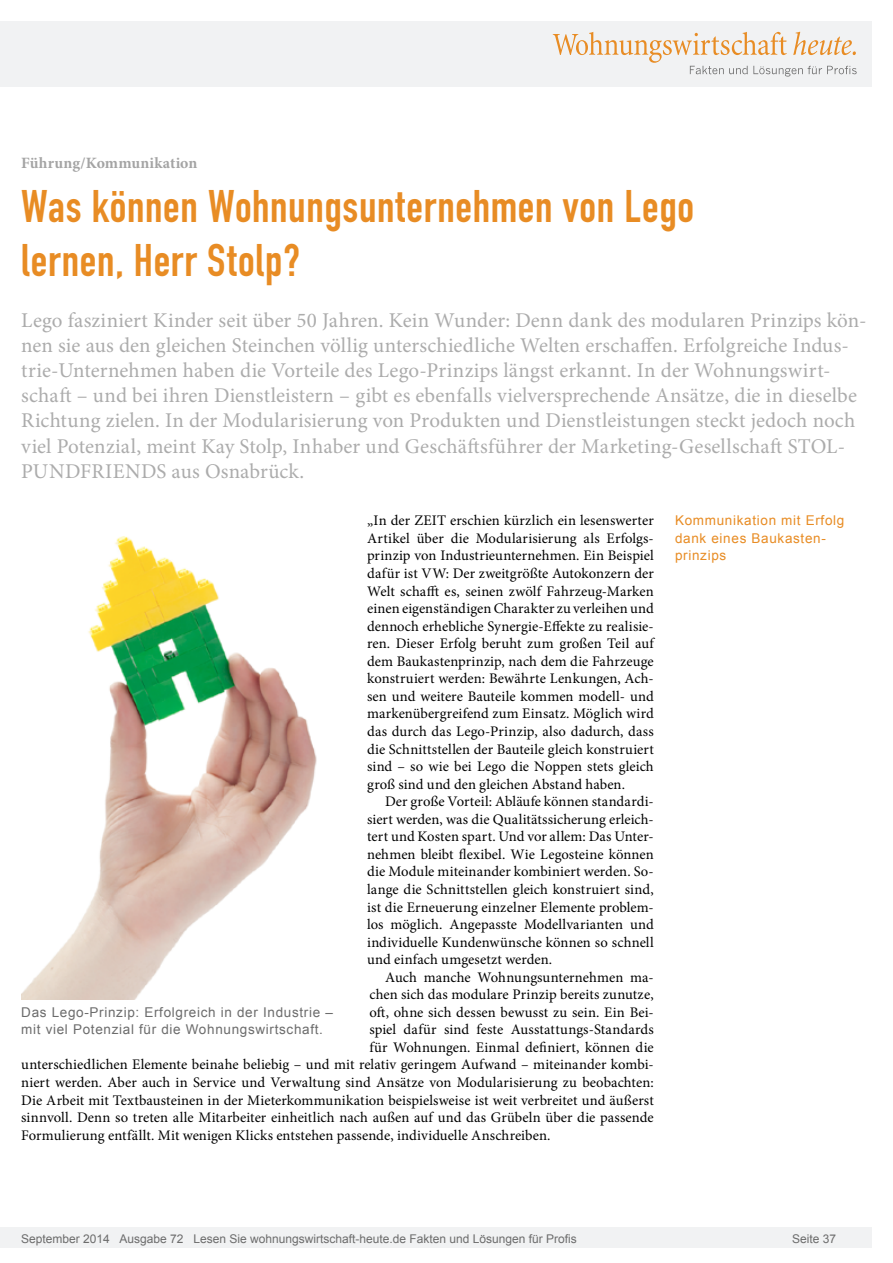
<style>
.page{position:relative;width:893px;height:1263px;background:#fff}
.page>*{position:absolute;margin:0;border:0;box-sizing:border-box;transform-origin:0 0}
.Überschrift_Groß{font:45px/54px "DIN Engschrift";letter-spacing:.015em;color:#e88c24}
.Anlesetext{font:21px/25.2px "Minion Pro";letter-spacing:.005em;color:#acacac}
.Kategorie{font:700 15.75px "Minion Pro";letter-spacing:.01em;color:#a4a4a4}
.Fliesstext{font:14.7px/17.5px "Minion Pro";letter-spacing:.005em;color:#000;text-align:justify}
.Fließtext_erste_Zeil{font:14.7px/17.5px "Minion Pro";letter-spacing:.005em;color:#000;text-align:justify}
.Bildunterschrift{font:13.5px/17.5px "Arial";letter-spacing:.05em;color:#6c6c6c}
.Info{font:13.5px/17.5px "Arial";letter-spacing:.05em;color:#e88c24}
.t1{font:12px "Arial";color:#6c6c6c}
</style>
<div class="page">
<div style="left:0;top:1227px;width:872px;height:20px;background:#f1f2f3"></div>
<div style="left:0;top:21px;width:872px;height:66px;background:#f1f2f3"></div>
<svg style="left:553px;top:32px;width:304px;height:45px"></svg>
<img style="left:21px;top:536px;width:296px;height:463px">
<p class="Kategorie" style="left:21px;top:152px;width:178px">Führung/Kommunikation</p>
<p class="Überschrift_Groß" style="left:21px;top:180px;width:674px">Was können Wohnungsunternehmen von Lego lernen, Herr Stolp?</p>
<p class="Anlesetext" style="left:21px;top:307px;width:847px">Lego fasziniert Kinder seit über 50 Jahren. Kein Wunder: Denn dank des modularen Prinzips kön&shy;nen sie aus den gleichen Steinchen völlig unterschiedliche Welten erschaffen. Erfolgreiche Indus&shy;trie-Unternehmen haben die Vorteile des Lego-Prinzips längst erkannt. In der Wohnungswirt&shy;schaft – und bei ihren Dienstleistern – gibt es ebenfalls vielversprechende Ansätze, die in dieselbe Richtung zielen. In der Modularisierung von Produkten und Dienstleistungen steckt jedoch noch viel Potenzial, meint Kay Stolp, Inhaber und Geschäftsführer der Marketing-Gesellschaft STOL-PUNDFRIENDS aus Osnabrück.</p>
<p class="Fließtext_erste_Zeil" style="left:367px;top:512px;width:288px">„In der ZEIT erschien kürzlich ein lesenswerter Artikel über die Modularisierung als Erfolgs&shy;prinzip von Industrieunternehmen. Ein Beispiel dafür ist VW: Der zweitgrößte Autokonzern der Welt schafft es, seinen zwölf Fahrzeug-Marken einen eigenständigen Charakter zu verleihen und dennoch erhebliche Synergie-Effekte zu realisie&shy;ren. Dieser Erfolg beruht zum großen Teil auf dem Baukastenprinzip, nach dem die Fahrzeuge konstruiert werden: Bewährte Lenkungen, Ach&shy;sen und weitere Bauteile kommen modell- und markenübergreifend zum Einsatz. Möglich wird das durch das Lego-Prinzip, also dadurch, dass die Schnittstellen der Bauteile gleich konstruiert sind – so wie bei Lego die Noppen stets gleich groß sind und den gleichen Abstand haben.</p>
<p class="Fliesstext" style="left:367px;top:793px;width:288px;text-indent:18px">Der große Vorteil: Abläufe können standardi&shy;siert werden, was die Qualitätssicherung erleich&shy;tert und Kosten spart. Und vor allem: Das Unter&shy;nehmen bleibt flexibel. Wie Legosteine können die Module miteinander kombiniert werden. So&shy;lange die Schnittstellen gleich konstruiert sind, ist die Erneuerung einzelner Elemente problem&shy;los möglich. Angepasste Modellvarianten und individuelle Kundenwünsche können so schnell und einfach umgesetzt werden.</p>
<p class="Fliesstext" style="left:385px;top:968px;width:270px">Auch manche Wohnungsunternehmen ma-</p>
<p class="Fliesstext" style="left:369px;top:986px;width:286px">chen sich das modulare Prinzip bereits zunutze,</p>
<p class="Fliesstext" style="left:369px;top:1003px;width:286px">oft, ohne sich dessen bewusst zu sein. Ein Bei-</p>
<p class="Fliesstext" style="left:369px;top:1021px;width:286px">spiel dafür sind feste Ausstattungs-Standards</p>
<p class="Fliesstext" style="left:369px;top:1038px;width:286px">für Wohnungen. Einmal definiert, können die</p>
<p class="Fliesstext" style="left:21px;top:1056px;width:634px">unterschiedlichen Elemente beinahe beliebig – und mit relativ geringem Aufwand – miteinander kombi-</p>
<p class="Fliesstext" style="left:21px;top:1074px;width:634px">niert werden. Aber auch in Service und Verwaltung sind Ansätze von Modularisierung zu beobachten:</p>
<p class="Fliesstext" style="left:21px;top:1091px;width:634px">Die Arbeit mit Textbausteinen in der Mieterkommunikation beispielsweise ist weit verbreitet und äußerst</p>
<p class="Fliesstext" style="left:21px;top:1109px;width:634px">sinnvoll. Denn so treten alle Mitarbeiter einheitlich nach außen auf und das Grübeln über die passende</p>
<p class="Fliesstext" style="left:21px;top:1126px;width:531px">Formulierung entfällt. Mit wenigen Klicks entstehen passende, individuelle Anschreiben.</p>
<p class="Info" style="left:675px;top:512px;width:171px">Kommunikation mit Erfolg dank eines Baukasten&shy;prinzips</p>
<p class="Bildunterschrift" style="left:21px;top:1003px;width:313px">Das Lego-Prinzip: Erfolgreich in der Industrie – mit viel Potenzial für die Wohnungswirtschaft.</p>
<p class="t1" style="left:21px;top:1230px;width:557px">September 2014 Ausgabe 72 Lesen Sie wohnungswirtschaft-heute.de Fakten und Lösungen für Profis</p>
<p class="t1" style="left:792px;top:1231px;width:46px">Seite 37</p>
</div>
